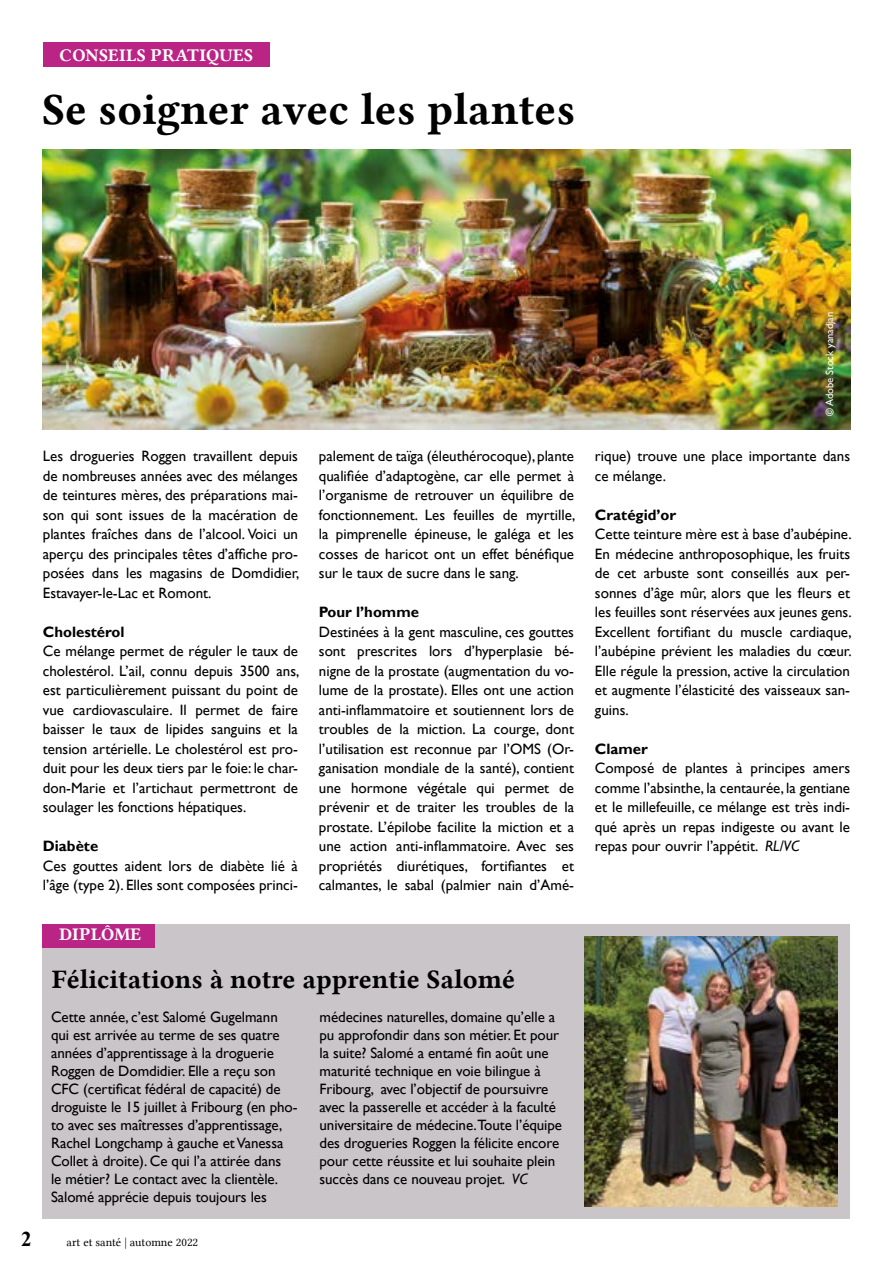
<style>
.page{position:relative;width:893px;height:1263px;background:#fff}
.page>*{position:absolute;margin:0;border:0;box-sizing:border-box;transform-origin:0 0}
.t1{font:45px "Lin Libertine B";color:#000}
.t2{font:27px "Lin Libertine B";color:#000}
.t3{font:700 21px "Times New Roman";color:#000}
.t4{font:18px "Lin Libertine B";letter-spacing:.005em;color:#fff}
.t5{font:15px/19.5px "Gill Sans";letter-spacing:-.005em;color:#000;text-align:justify}
.t6{font:700 15px "Gill Sans";color:#000}
.t7{font:12px "Lin Libertine";color:#000}
.t8{font:10.5px "Gill Sans";color:#fff}
.s1{font-style:italic}
</style>
<div class="page">
<img style="left:43px;top:150px;width:807px;height:279px">
<div style="left:43px;top:43px;width:226px;height:24px;background:#ba2585"></div>
<div style="left:42px;top:924px;width:808px;height:295px;background:#cac5c9"></div>
<div style="left:42px;top:924px;width:113px;height:24px;background:#ba2585"></div>
<img style="left:585px;top:936px;width:252px;height:270px">
<p class="t4" style="left:60px;top:42px;width:195px">CONSEILS PRATIQUES</p>
<h1 class="t1" style="left:43px;top:78px;width:535px">Se soigner avec les plantes</h1>
<p class="t5" style="left:43px;top:447px;width:258px">Les drogueries Roggen travaillent depuis de nombreuses années avec des mélanges de teintures mères, des préparations mai&shy;son qui sont issues de la macération de plantes fraîches dans de l’alcool. Voici un aperçu des principales têtes d’affiche pro&shy;posées dans les magasins de Domdidier, Estavayer-le-Lac et Romont.</p>
<p class="t6" style="left:43px;top:622px;width:83px">Cholestérol</p>
<p class="t5" style="left:43px;top:642px;width:258px">Ce mélange permet de réguler le taux de cholestérol. L’ail, connu depuis 3500 ans, est particulièrement puissant du point de vue cardiovasculaire. Il permet de faire baisser le taux de lipides sanguins et la tension artérielle. Le cholestérol est pro&shy;duit pour les deux tiers par le foie: le char&shy;don-Marie et l’artichaut permettront de soulager les fonctions hépatiques.</p>
<p class="t6" style="left:43px;top:837px;width:57px">Diabète</p>
<p class="t5" style="left:43px;top:856px;width:257px">Ces gouttes aident lors de diabète lié à l’âge (type 2). Elles sont composées princi-</p>
<p class="t4" style="left:59px;top:922px;width:84px">DIPLÔME</p>
<p class="t5" style="left:319px;top:447px;width:258px">palement de taïga (éleuthérocoque), plante qualifiée d’adaptogène, car elle permet à l’organisme de retrouver un équilibre de fonctionnement. Les feuilles de myrtille, la pimprenelle épineuse, le galéga et les cosses de haricot ont un effet bénéfique sur le taux de sucre dans le sang.</p>
<p class="t6" style="left:319px;top:603px;width:102px">Pour l’homme</p>
<p class="t5" style="left:319px;top:622px;width:257px">Destinées à la gent masculine, ces gouttes sont prescrites lors d’hyperplasie bé&shy;nigne de la prostate (augmentation du vo&shy;lume de la prostate). Elles ont une action anti-inflammatoire et soutiennent lors de troubles de la miction. La courge, dont l’utilisation est reconnue par l’OMS (Or&shy;ganisation mondiale de la santé), contient une hormone végétale qui permet de prévenir et de traiter les troubles de la prostate. L’épilobe facilite la miction et a une action anti-inflammatoire. Avec ses propriétés diurétiques, fortifiantes et calmantes, le sabal (palmier nain d’Amé-</p>
<h2 class="t2" style="left:52px;top:961px;width:465px">Félicitations à notre apprentie Salomé</h2>
<p class="t5" style="left:51px;top:1008px;width:248px;line-height:18px;text-align:left">Cette année, c’est Salomé Gugelmann qui est arrivée au terme de ses quatre années d’apprentissage à la droguerie Roggen de Domdidier. Elle a reçu son CFC (certificat fédéral de capacité) de droguiste le 15 juillet à Fribourg (en pho&shy;to avec ses maîtresses d’apprentissage, Rachel Longchamp à gauche et Vanessa Collet à droite). Ce qui l’a attirée dans<br>le métier? Le contact avec la clientèle.<br>Salomé apprécie depuis toujours les</p>
<p class="t5" style="left:319px;top:1008px;width:244px;line-height:18px;text-align:left">médecines naturelles, domaine qu’elle a pu approfondir dans son métier. Et pour la suite? Salomé a entamé fin août une maturité technique en voie bilingue à Fribourg, avec l’objectif de poursuivre avec la passerelle et accéder à la faculté universitaire de médecine.Toute l’équipe des drogueries Roggen la félicite encore pour cette réussite et lui souhaite plein succès dans ce nouveau projet. <span class="s1">VC</span></p>
<p class="t7" style="left:68px;top:1114px;width:140px">art et santé | printemps 2021</p>
<h3 class="t3" style="left:21px;top:1225px;width:12px">2</h3>
<p class="t7" style="left:67px;top:1235px;width:133px">art et santé | automne 2022</p>
<p class="t8" style="left:824px;top:416px;width:105px;rotate:-90deg">© Adobe Stock yanadjan</p>
<p class="t5" style="left:595px;top:447px;width:257px">rique) trouve une place importante dans ce mélange.</p>
<p class="t6" style="left:595px;top:505px;width:83px">Cratégid’or</p>
<p class="t5" style="left:595px;top:525px;width:258px">Cette teinture mère est à base d’aubépine.<br>En médecine anthroposophique, les fruits de cet arbuste sont conseillés aux per&shy;sonnes d’âge mûr, alors que les fleurs et les feuilles sont réservées aux jeunes gens.<br>Excellent fortifiant du muscle cardiaque, l’aubépine prévient les maladies du cœur.<br>Elle régule la pression, active la circulation et augmente l’élasticité des vaisseaux san&shy;guins.</p>
<p class="t6" style="left:595px;top:739px;width:54px">Clamer</p>
<p class="t5" style="left:595px;top:759px;width:257px">Composé de plantes à principes amers comme l’absinthe, la centaurée, la gentiane et le millefeuille, ce mélange est très indi&shy;qué après un repas indigeste ou avant le repas pour ouvrir l’appétit. <span class="s1">RL/VC</span></p>
</div>
